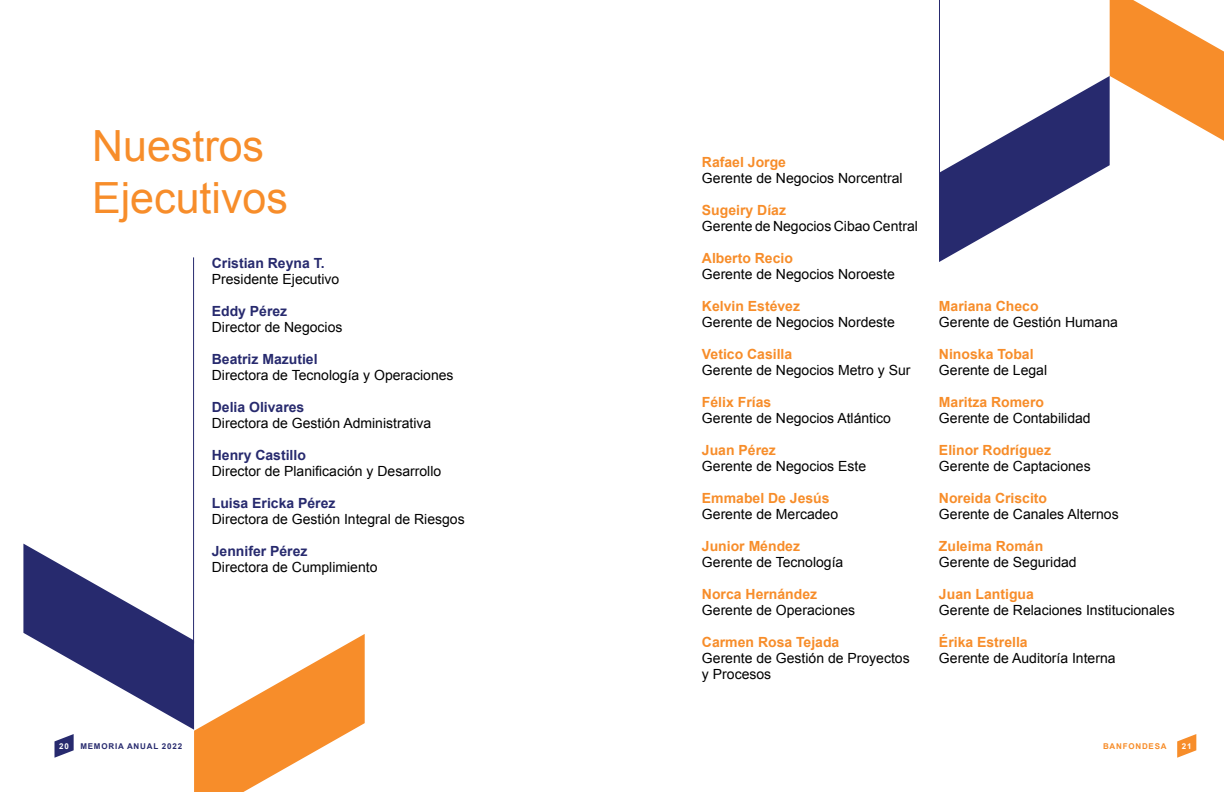
<style>
.page{position:relative;width:1224px;height:792px;background:#fff}
.page>*{position:absolute;margin:0;border:0;box-sizing:border-box;transform-origin:0 0}
.t1{font:43px/51.6px "Arial";color:#f78d2a}
.t2{font:14px/16px "Arial";color:#000}
.t3{font:700 14px "Arial";color:#f78d2a}
.t4{font:700 14px "Arial";color:#272a6e}
.t5{font:700 8px "Arial";letter-spacing:.1em;color:#272a6e}
.t6{font:700 8px "Arial";letter-spacing:.1em;color:#f78d2a}
.t7{font:700 8px "Arial";color:#fff}
</style>
<div class="page">
<hr style="left:193px;top:257px;width:1px;height:387px;background:#272a6e">
<svg style="left:939px;top:0;width:285px;height:262px"></svg>
<hr style="left:939px;top:0;width:1px;height:250px;background:#272a6e">
<svg style="left:23px;top:544px;width:342px;height:248px"></svg>
<svg style="left:1177px;top:734px;width:19px;height:24px"></svg>
<h1 class="t1" style="left:92px;top:120px;width:197px">Nuestros<br>Ejecutivos</h1>
<p class="t4" style="left:212px;top:253px;width:114px">Cristian Reyna T.</p>
<p class="t2" style="left:212px;top:271px;width:129px">Presidente Ejecutivo</p>
<p class="t4" style="left:212px;top:301px;width:77px">Eddy Pérez</p>
<p class="t2" style="left:212px;top:319px;width:132px">Director de Negocios</p>
<p class="t4" style="left:212px;top:349px;width:107px">Beatriz Mazutiel</p>
<p class="t2" style="left:212px;top:367px;width:243px">Directora de Tecnología y Operaciones</p>
<p class="t4" style="left:212px;top:397px;width:94px">Delia Olivares</p>
<p class="t2" style="left:212px;top:415px;width:221px">Directora de Gestión Administrativa</p>
<p class="t4" style="left:212px;top:445px;width:96px">Henry Castillo</p>
<p class="t2" style="left:212px;top:463px;width:231px">Director de Planificación y Desarrollo</p>
<p class="t4" style="left:212px;top:493px;width:125px">Luisa Ericka Pérez</p>
<p class="t2" style="left:212px;top:511px;width:254px">Directora de Gestión Integral de Riesgos</p>
<p class="t4" style="left:212px;top:541px;width:97px">Jennifer Pérez</p>
<p class="t2" style="left:212px;top:559px;width:167px">Directora de Cumplimiento</p>
<p class="t3" style="left:702px;top:152px;width:86px">Rafael Jorge</p>
<p class="t2" style="left:702px;top:170px;width:202px">Gerente de Negocios Norcentral</p>
<p class="t3" style="left:702px;top:200px;width:86px">Sugeiry Díaz</p>
<p class="t2" style="left:702px;top:218px;width:217px">Gerente de Negocios Cibao Central</p>
<p class="t3" style="left:702px;top:248px;width:93px">Alberto Recio</p>
<p class="t2" style="left:702px;top:266px;width:194px">Gerente de Negocios Noroeste</p>
<p class="t3" style="left:702px;top:297px;width:100px">Kelvin Estévez</p>
<p class="t2" style="left:702px;top:314px;width:194px">Gerente de Negocios Nordeste</p>
<p class="t3" style="left:702px;top:345px;width:92px">Vetico Casilla</p>
<p class="t2" style="left:702px;top:362px;width:210px">Gerente de Negocios Metro y Sur</p>
<p class="t3" style="left:702px;top:393px;width:71px">Félix Frías</p>
<p class="t2" style="left:702px;top:410px;width:191px">Gerente de Negocios Atlántico</p>
<p class="t3" style="left:702px;top:441px;width:75px">Juan Pérez</p>
<p class="t2" style="left:702px;top:458px;width:166px">Gerente de Negocios Este</p>
<p class="t3" style="left:702px;top:489px;width:129px">Emmabel De Jesús</p>
<p class="t2" style="left:702px;top:506px;width:138px">Gerente de Mercadeo</p>
<p class="t3" style="left:702px;top:537px;width:100px">Junior Méndez</p>
<p class="t2" style="left:702px;top:554px;width:143px">Gerente de Tecnología</p>
<p class="t3" style="left:702px;top:585px;width:117px">Norca Hernández</p>
<p class="t2" style="left:702px;top:602px;width:155px">Gerente de Operaciones</p>
<p class="t3" style="left:702px;top:633px;width:139px">Carmen Rosa Tejada</p>
<p class="t2" style="left:702px;top:650px;width:209px">Gerente de Gestión de Proyectos y Procesos</p>
<p class="t3" style="left:939px;top:297px;width:101px">Mariana Checo</p>
<p class="t2" style="left:939px;top:315px;width:180px">Gerente de Gestión Humana</p>
<p class="t3" style="left:939px;top:345px;width:96px">Ninoska Tobal</p>
<p class="t2" style="left:939px;top:363px;width:110px">Gerente de Legal</p>
<p class="t3" style="left:939px;top:393px;width:107px">Maritza Romero</p>
<p class="t2" style="left:939px;top:411px;width:153px">Gerente de Contabilidad</p>
<p class="t3" style="left:939px;top:441px;width:114px">Elinor Rodríguez</p>
<p class="t2" style="left:939px;top:459px;width:153px">Gerente de Captaciones</p>
<p class="t3" style="left:939px;top:489px;width:110px">Noreida Criscito</p>
<p class="t2" style="left:939px;top:507px;width:181px">Gerente de Canales Alternos</p>
<p class="t3" style="left:939px;top:537px;width:106px">Zuleima Román</p>
<p class="t2" style="left:939px;top:555px;width:139px">Gerente de Seguridad</p>
<p class="t3" style="left:939px;top:585px;width:96px">Juan Lantigua</p>
<p class="t2" style="left:939px;top:603px;width:237px">Gerente de Relaciones Institucionales</p>
<p class="t3" style="left:939px;top:633px;width:90px">Érika Estrella</p>
<p class="t2" style="left:939px;top:651px;width:178px">Gerente de Auditoría Interna</p>
<p class="t7" style="left:59px;top:741px;width:11px">20</p>
<p class="t5" style="left:80px;top:741px;width:103px">MEMORIA ANUAL 2022</p>
<p class="t6" style="left:1103px;top:741px;width:65px">BANFONDESA</p>
<p class="t7" style="left:1182px;top:741px;width:11px">21</p>
</div>
